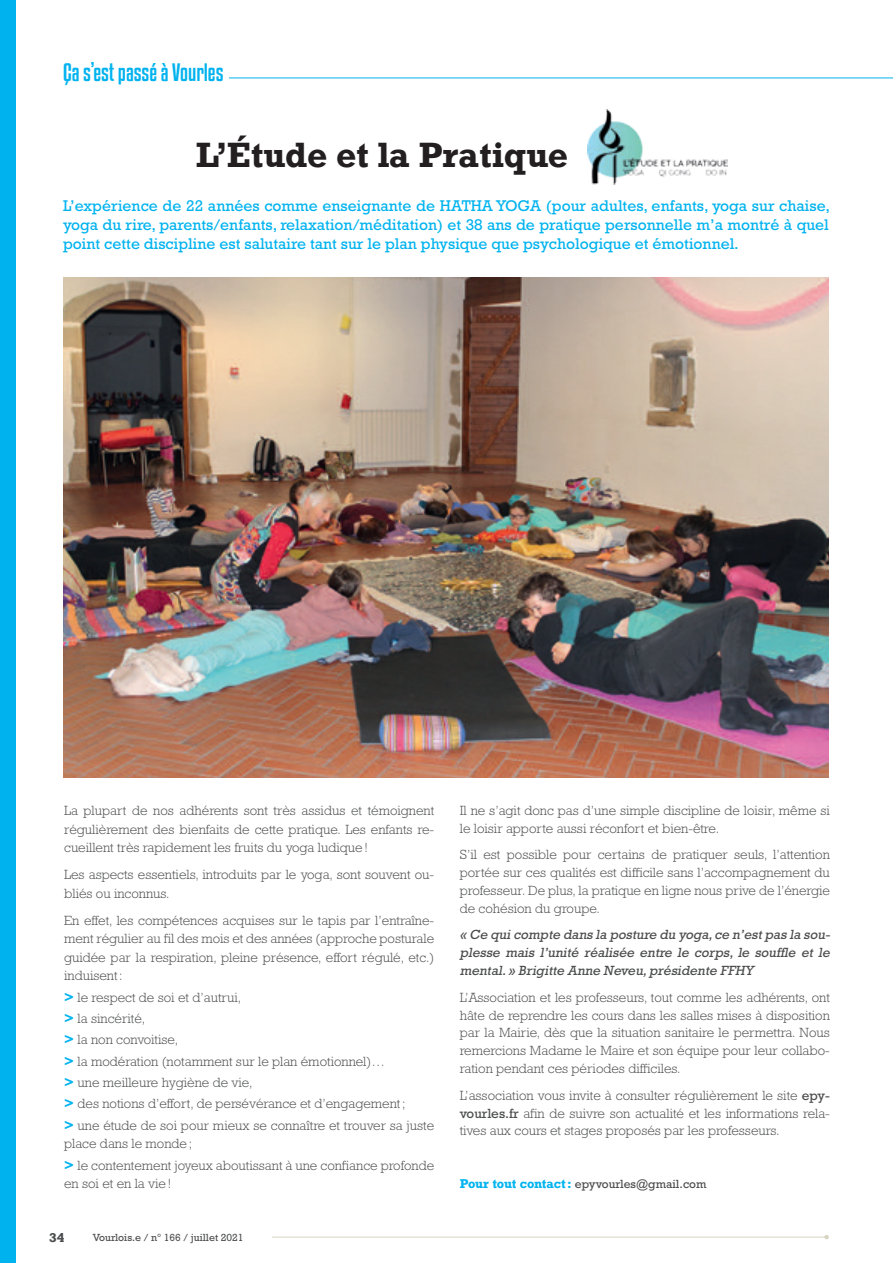
<style>
.page{position:relative;width:893px;height:1263px;background:#fff}
.page>*{position:absolute;margin:0;border:0;box-sizing:border-box;transform-origin:0 0}
.t1{font:700 33px "Rockwell";color:#231f20}
.t2{font:22.2px "Kenyan Coffee Rg";color:#00b3ef}
.t3{font:15.75px/18.9px "Rockwell";color:#00b3ef;text-align:justify}
.t4{font:300 13.5px/17.9px "Rockwell";color:#4b4c4d;text-align:justify}
.t5{font:italic 13.5px/17.9px "Rockwell";color:#4b4c4d;text-align:justify}
.t6{font:12px "Rockwell";color:#4b4c4d}
.t7{font:700 12px "Rockwell";color:#4b4c4d}
.t8{font:10.5px "Rockwell";color:#4b4c4d}
.s1{font-weight:700;color:#00b3ef}
.s2{font-weight:400}
</style>
<div class="page">
<div style="left:0;top:0;width:16px;height:1262px;background:#00b3ef"></div>
<hr style="left:254px;top:1236px;width:572px;height:1px;background:#d8d4c4">
<svg style="left:824px;top:1235px;width:4px;height:4px"></svg>
<div style="left:93px;top:1232px;width:178px;height:9px;background:#fff"></div>
<img style="left:63px;top:277px;width:765px;height:500px">
<img style="left:587px;top:110px;width:140px;height:74px">
<hr style="left:229px;top:78px;width:663px;height:1px;background:#00b3ef">
<h2 class="t2" style="left:63px;top:57px;width:162px">Ça s’est passé à Vourles</h2>
<h1 class="t1" style="left:196px;top:133px;width:373px">L’Étude et la Pratique</h1>
<p class="t3" style="left:63px;top:196px;width:768px">L’expérience de 22 années comme enseignante de HATHA YOGA (pour adultes, enfants, yoga sur chaise, yoga du rire, parents/enfants, relaxation/méditation) et 38 ans de pratique personnelle m’a montré à quel point cette discipline est salutaire tant sur le plan physique que psychologique et émotionnel.</p>
<p class="t4" style="left:64px;top:801px;width:371px;line-height:18.5px">La plupart de nos adhérents sont très assidus et témoignent régulièrement des bienfaits de cette pratique. Les enfants re&shy;cueillent très rapidement les fruits du yoga ludique!</p>
<p class="t4" style="left:64px;top:865px;width:371px;line-height:18.5px">Les aspects essentiels, introduits par le yoga, sont souvent ou&shy;bliés ou inconnus.</p>
<p class="t4" style="left:64px;top:910px;width:371px;line-height:18.5px">En effet, les compétences acquises sur le tapis par l’entraîne&shy;ment régulier au fil des mois et des années (approche posturale guidée par la respiration, pleine présence, effort régulé, etc.) induisent:</p>
<p class="t4" style="left:64px;top:986px;width:371px;line-height:21.3px;text-align:left"><span class="s1">&gt;</span> le respect de soi et d’autrui,<br><span class="s1">&gt;</span> la sincérité,<br><span class="s1">&gt;</span> la non convoitise,<br><span class="s1">&gt;</span> la modération (notamment sur le plan émotionnel)…<br><span class="s1">&gt;</span> une meilleure hygiène de vie,<br><span class="s1">&gt;</span> des notions d’effort, de persévérance et d’engagement;<br><span class="s1">&gt;</span> une étude de soi pour mieux se connaître et trouver sa juste</p>
<p class="t4" style="left:64px;top:1133px;width:371px;line-height:21.3px">place dans le monde;<br><span class="s1">&gt;</span> le contentement joyeux aboutissant à une confiance profonde</p>
<p class="t4" style="left:64px;top:1174px;width:109px">en soi et en la vie!</p>
<p class="t7" style="left:49px;top:1229px;width:17px">34</p>
<p class="t8" style="left:93px;top:1231px;width:152px">Vourlois.e / n° 166 / juillet 2021</p>
<p class="t4" style="left:460px;top:801px;width:371px">Il ne s’agit donc pas d’une simple discipline de loisir, même si le loisir apporte aussi réconfort et bien-être.</p>
<p class="t4" style="left:460px;top:846px;width:371px">S’il est possible pour certains de pratiquer seuls, l’attention portée sur ces qualités est difficile sans l’accompagnement du professeur. De plus, la pratique en ligne nous prive de l’énergie de cohésion du groupe.</p>
<p class="t5" style="left:460px;top:925px;width:374px">« Ce quicompte dans la posture du yoga,ce n’estp as la sou&shy;plesse mais l’unité réalisée entre le corp s, le souffle et le mental. » Brigitte Anne Neveu,présidente FFHY</p>
<p class="t4" style="left:460px;top:988px;width:371px">L’Association et les professeurs, tout comme les adhérents, ont hâte de reprendre les cours dans les salles mises à disposition par la Mairie, dès que la situation sanitaire le permettra. Nous remercions Madame le Maire et son équipe pour leur collabo&shy;ration pendant ces périodes difficiles.</p>
<p class="t4" style="left:460px;top:1086px;width:371px">L’association vous invite à consulter régulièrement le site <span class="s2">epy&shy;vourles.fr</span> afin de suivre son actualité et les informations rela&shy;tives aux cours et stages proposés par les professeurs.</p>
<p class="t6" style="left:460px;top:1177px;width:248px"><span class="s1">Pour tout contact:</span> epyvourles@gmail.com</p>
</div>
